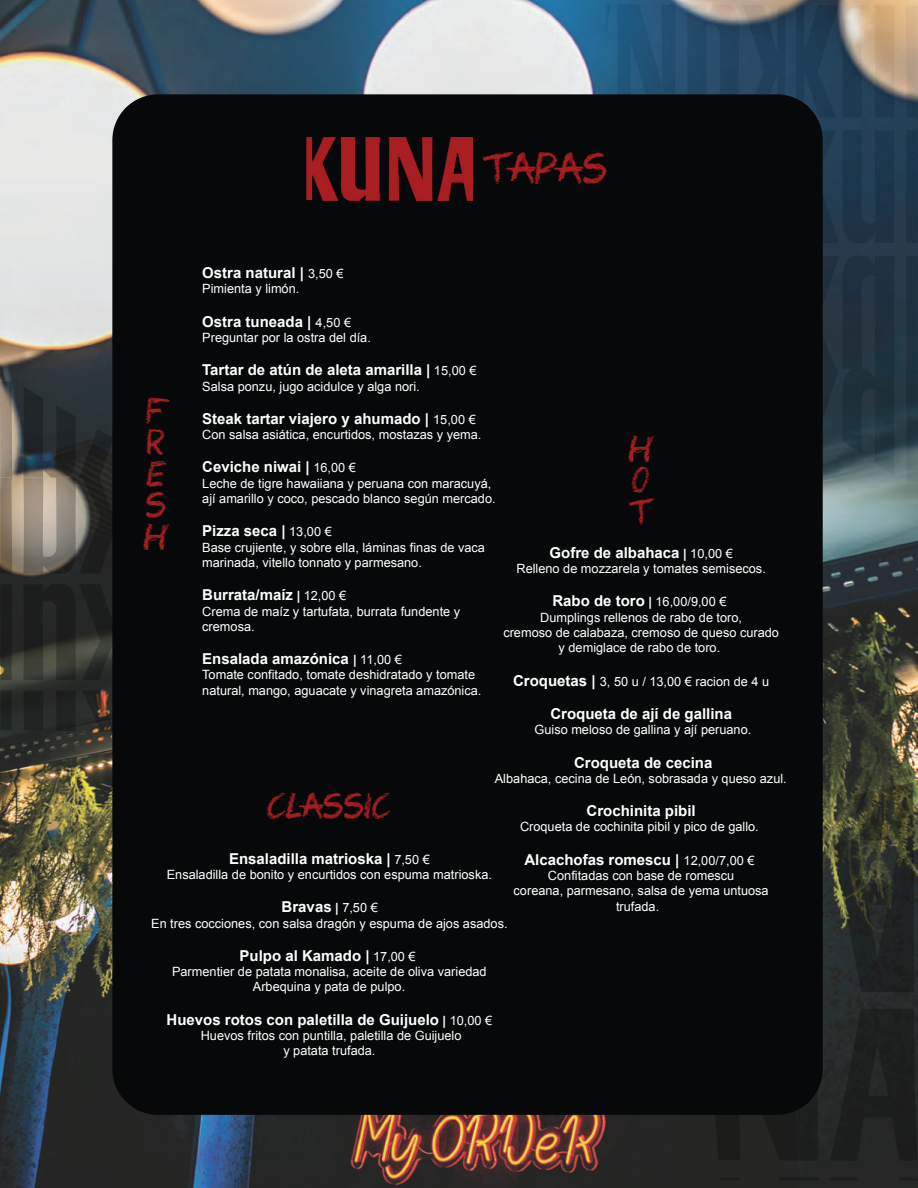
<style>
.page{position:relative;width:918px;height:1188px;background:#fff}
.page>*{position:absolute;margin:0;border:0;box-sizing:border-box;transform-origin:0 0}
.t1{font:45px "Colored Crayons";color:#aa1d21}
.t2{font:37.5px/31.5px "Colored Crayons";color:#a91e23;text-align:justify}
.t3{font:700 15px "Arial";color:#fff}
.t4{font:12.75px/15.3px "Arial";color:#fff}
.t5{font:12px "Myriad Pro";color:#fff}
.s1{font-weight:400;font-size:12.75px}
.s2{font-size:12.75px}
.s3{font-weight:700;font-size:15px}
.s4{font-weight:700}
</style>
<div class="page">
<img style="left:0;top:0;width:918px;height:1188px">
<svg style="left:689px;top:782px;width:229px;height:399px;background:#292b26"></svg>
<svg style="left:0;top:374px;width:112px;height:362px;background:#43423e"></svg>
<div style="left:112px;top:94px;width:711px;height:1021px;background:#060809;border-radius:46px"></div>
<img style="left:307px;top:138px;width:165px;height:63px">
<svg style="left:822px;top:375px;width:96px;height:2px"></svg>
<h1 class="t1" style="left:484px;top:142px;width:125px">TAPAS</h1>
<p class="t3" style="left:202px;top:267px;width:143px">Ostra natural | <span class="s1">3,50 €</span></p>
<p class="t4" style="left:202px;top:282px;width:99px">Pimienta y limón.</p>
<p class="t3" style="left:202px;top:316px;width:150px">Ostra tuneada | <span class="s1">4,50 €</span></p>
<p class="t4" style="left:202px;top:331px;width:170px">Preguntar por la ostra del día.</p>
<p class="t3" style="left:202px;top:364px;width:276px">Tartar de atún de aleta amarilla | <span class="s1">15,00 €</span></p>
<p class="t4" style="left:202px;top:380px;width:219px">Salsa ponzu, jugo acidulce y alga nori.</p>
<p class="t3" style="left:202px;top:413px;width:275px">Steak tartar viajero y ahumado | <span class="s1">15,00 €</span></p>
<p class="t4" style="left:202px;top:428px;width:281px">Con salsa asiática, encurtidos, mostazas y yema.</p>
<p class="t3" style="left:202px;top:462px;width:155px">Ceviche niwai | <span class="s1">16,00 €</span></p>
<p class="t4" style="left:202px;top:477px;width:295px">Leche de tigre hawaiiana y peruana con maracuyá, ají amarillo y coco, pescado blanco según mercado.</p>
<p class="t3" style="left:202px;top:525px;width:131px">Pizza seca | <span class="s1">13,00 €</span></p>
<p class="t4" style="left:202px;top:541px;width:284px">Base crujiente, y sobre ella, láminas finas de vaca marinada, vitello tonnato y parmesano.</p>
<p class="t3" style="left:202px;top:589px;width:146px">Burrata/maíz <span class="s2">|</span> <span class="s1">12,00 €</span></p>
<p class="t4" style="left:202px;top:605px;width:259px">Crema de maíz y tartufata, burrata fundente y cremosa.</p>
<p class="t3" style="left:202px;top:653px;width:201px">Ensalada amazónica <span class="s2">|</span> <span class="s1">11,00 €</span></p>
<p class="t4" style="left:202px;top:669px;width:281px">Tomate confitado, tomate deshidratado y tomate natural, mango, aguacate y vinagreta amazónica.</p>
<h2 class="t2" style="left:145px;top:395px;width:25px">F R E S H</h2>
<h2 class="t2" style="left:630px;top:433px;width:25px">H O T</h2>
<p class="t3" style="left:550px;top:547px;width:185px">Gofre de albahaca <span class="s2">|</span> <span class="s1">10,00 €</span></p>
<p class="t4" style="left:516px;top:562px;width:251px">Relleno de mozzarela y tomates semisecos.</p>
<p class="t4" style="left:503px;top:595px;width:277px;text-align:center"><span class="s3">Rabo de toro</span> <span class="s4">|</span> 16,00/9,00 €<br>Dumplings rellenos de rabo de toro,<br>cremoso de calabaza, cremoso de queso curado y demiglace de rabo de toro.</p>
<p class="t4" style="left:513px;top:675px;width:258px"><span class="s3">Croquetas |</span> 3, 50 u / 13,00 € racion de 4 u</p>
<p class="t3" style="left:550px;top:708px;width:183px">Croqueta de ají de gallina</p>
<p class="t4" style="left:535px;top:723px;width:218px">Guiso meloso de gallina y ají peruano.</p>
<p class="t3" style="left:574px;top:757px;width:140px">Croqueta de cecina</p>
<p class="t4" style="left:495px;top:772px;width:294px">Albahaca, cecina de León, sobrasada y queso azul.</p>
<p class="t3" style="left:587px;top:805px;width:111px">Crochinita pibil</p>
<p class="t4" style="left:520px;top:820px;width:240px">Croqueta de cochinita pibil y pico de gallo.</p>
<p class="t3" style="left:524px;top:854px;width:232px">Alcachofas romescu | <span class="s1">12,00/7,00 €</span></p>
<p class="t4" style="left:514px;top:869px;width:257px;text-align:center">Confitadas con base de romescu<br>coreana, parmesano, salsa de yema untuosa trufada.</p>
<h2 class="t2" style="left:268px;top:790px;width:125px">CLASSIC</h2>
<p class="t3" style="left:229px;top:853px;width:202px">Ensaladilla matrioska | <span class="s1">7,50 €</span></p>
<p class="t4" style="left:167px;top:868px;width:327px">Ensaladilla de bonito y encurtidos con espuma matrioska.</p>
<p class="t3" style="left:282px;top:901px;width:98px">Bravas <span class="s2">|</span> <span class="s1">7,50 €</span></p>
<p class="t4" style="left:151px;top:917px;width:358px">En tres cocciones, con salsa dragón y espuma de ajos asados.</p>
<p class="t3" style="left:240px;top:950px;width:178px">Pulpo al Kamado | <span class="s1">17,00 €</span></p>
<p class="t4" style="left:172px;top:965px;width:316px;text-align:center">Parmentier de patata monalisa, aceite de oliva variedad<br>Arbequina y pata de pulpo.</p>
<p class="t3" style="left:167px;top:1014px;width:327px">Huevos rotos con paletilla de Guijuelo <span class="s2">|</span> <span class="s1">10,00 €</span></p>
<p class="t4" style="left:201px;top:1029px;width:262px;text-align:center">Huevos fritos con puntilla, paletilla de Guijuelo y patata trufada.</p>
<p class="t5" style="left:396px;top:1023px;width:90px">@kunaexperience</p>
</div>
